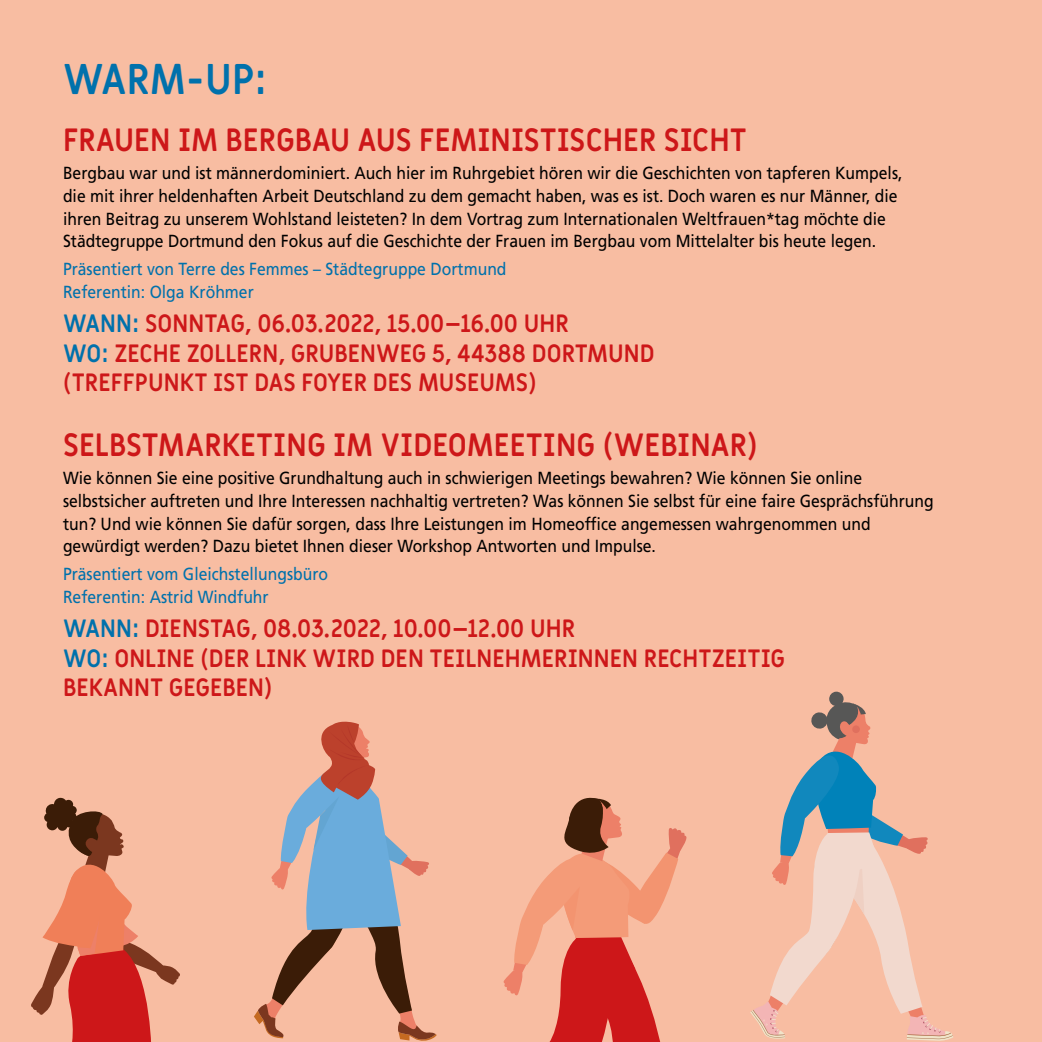
<style>
.page{position:relative;width:1042px;height:1042px;background:#f8bda2}
.page>*{position:absolute;margin:0;border:0;box-sizing:border-box;transform-origin:0 0}
.t1{font:700 42px "Miriam Libre";color:#0071ac;scale:.93 1}
.t2{font:700 31.5px "Miriam Libre";color:#cd1719;scale:.93 1}
.t3{font:700 24.5px/29.4px "Miriam Libre";color:#cd1719;scale:.93 1}
.t4{font:17.5px/22.8px "Frutiger LT Pro";color:#000;scale:.9 1}
.t5{font:17.5px/22.8px "Frutiger LT Pro";color:#0071ac;scale:.9 1}
.s1{color:#0071ac}
</style>
<div class="page">
<svg style="left:503px;top:797px;width:184px;height:245px"></svg>
<svg style="left:31px;top:797px;width:149px;height:245px"></svg>
<svg style="left:254px;top:721px;width:182px;height:320px"></svg>
<div style="left:829px;top:691px;width:15px;height:15px;background:#575756;border-radius:50%"></div>
<svg style="left:750px;top:701px;width:203px;height:340px"></svg>
<h1 class="t1" style="left:63px;top:53px;width:221px">WARM-UP:</h1>
<h2 class="t2" style="left:63px;top:121px;width:737px">FRAUEN IM BERGBAU AUS FEMINISTISCHER SICHT</h2>
<p class="t4" style="left:63px;top:162px;width:934px">Bergbau war und ist männerdominiert. Auch hier im Ruhrgebiet hören wir die Geschichten von tapferen Kumpels, die mit ihrer heldenhaften Arbeit Deutschland zu dem gemacht haben, was es ist. Doch waren es nur Männer, die ihren Beitrag zu unserem Wohlstand leisteten? In dem Vortrag zum Internationalen Weltfrauen*tag möchte die Städtegruppe Dortmund den Fokus auf die Geschichte der Frauen im Bergbau vom Mittelalter bis heute legen.</p>
<p class="t5" style="left:63px;top:258px;width:494px">Präsentiert von Terre des Femmes – Städtegruppe Dortmund<br>Referentin: Olga Kröhmer</p>
<h3 class="t3" style="left:63px;top:310px;width:638px"><span class="s1">WANN:</span> SONNTAG, 06.03.2022, 15.00–16.00 UHR<br><span class="s1">WO:</span> ZECHE ZOLLERN, GRUBENWEG 5, 44388 DORTMUND (TREFFPUNKT IST DAS FOYER DES MUSEUMS)</h3>
<h2 class="t2" style="left:63px;top:426px;width:748px">SELBSTMARKETING IM VIDEOMEETING (WEBINAR)</h2>
<p class="t4" style="left:63px;top:467px;width:969px">Wie können Sie eine positive Grundhaltung auch in schwierigen Meetings bewahren? Wie können Sie online selbstsicher auftreten und Ihre Interessen nachhaltig vertreten? Was können Sie selbst für eine faire Gesprächsführung tun? Und wie können Sie dafür sorgen, dass Ihre Leistungen im Homeoffice angemessen wahrgenommen und gewürdigt werden? Dazu bietet Ihnen dieser Workshop Antworten und Impulse.</p>
<p class="t5" style="left:63px;top:563px;width:296px">Präsentiert vom Gleichstellungsbüro<br>Referentin: Astrid Windfuhr</p>
<h3 class="t3" style="left:63px;top:615px;width:778px"><span class="s1">WANN:</span> DIENSTAG, 08.03.2022, 10.00–12.00 UHR<br><span class="s1">WO:</span> ONLINE (DER LINK WIRD DEN TEILNEHMERINNEN RECHTZEITIG<br>BEKANNT GEGEBEN)</h3>
</div>
